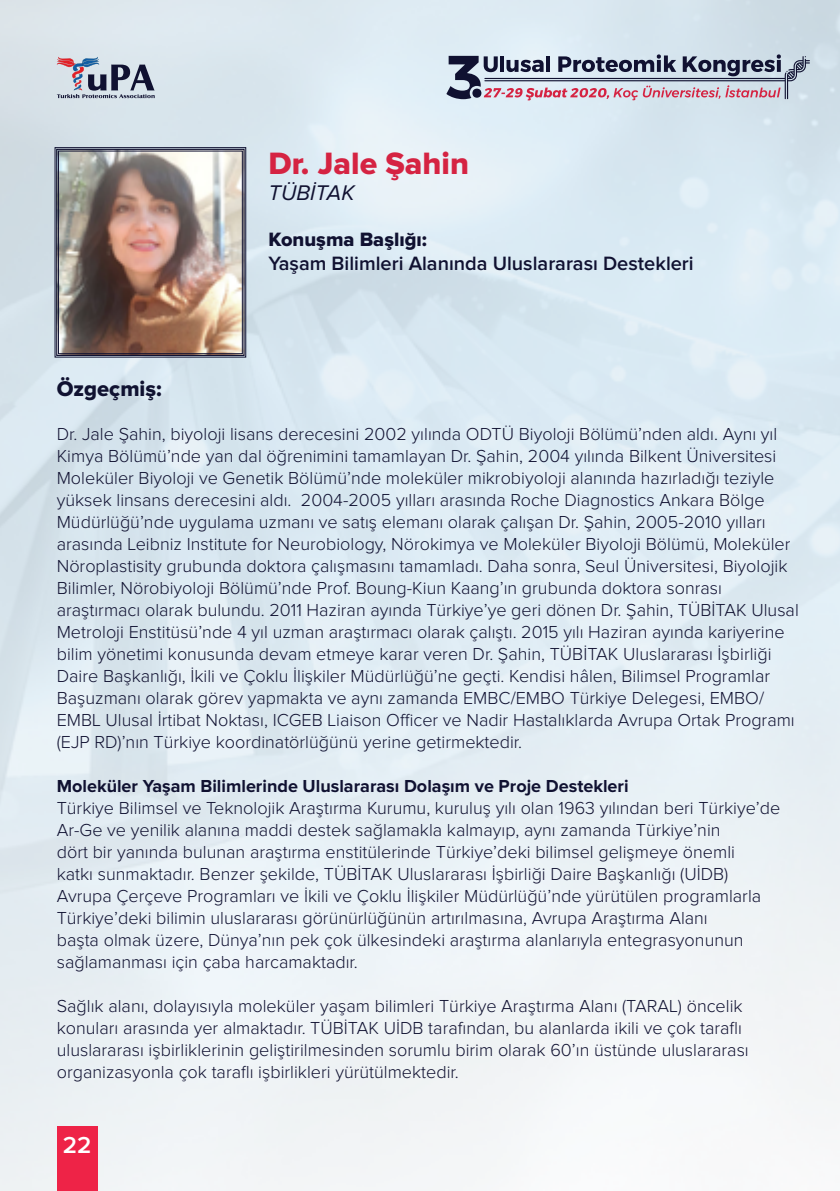
<style>
.page{position:relative;width:840px;height:1191px;background:#fff}
.page>*{position:absolute;margin:0;border:0;box-sizing:border-box;transform-origin:0 0}
.t1{font:32px "Proxima Nova Extrabld";color:#d52342}
.t2{font:600 24px "Proxima Nova";color:#fff}
.t3{font:22px "Proxima Nova Extrabld";color:#101231}
.t4{font:italic 22px "Proxima Nova";color:#101131}
.t5{font:600 20px "Proxima Nova";color:#101131}
.t6{font:20px "Proxima Nova Extrabld";color:#101131}
.t7{font:300 18px/22px "Proxima Nova";color:#101131}
.t8{font:700 18px "Proxima Nova";color:#101131}
</style>
<div class="page">
<img style="left:0;top:0;width:839px;height:1191px">
<svg style="left:56px;top:57px;width:99px;height:41px;background:#a2a5b4"></svg>
<svg style="left:446px;top:54px;width:363px;height:46px;background:#a7a6b6"></svg>
<div style="left:57px;top:1126px;width:41px;height:65px;background:#ee2347"></div>
<img style="left:54px;top:147px;width:192px;height:211px">
<div style="left:56px;top:149px;width:188px;height:207px;border:1px solid #101131"></div>
<div style="left:58px;top:151px;width:184px;height:203px;border:1px solid #101131"></div>
<h1 class="t1" style="left:268px;top:145px;width:202px">Dr. Jale Şahin</h1>
<p class="t4" style="left:268px;top:181px;width:88px">TÜBİTAK</p>
<p class="t6" style="left:268px;top:228px;width:160px">Konuşma Başlığı:</p>
<p class="t5" style="left:268px;top:252px;width:426px">Yaşam Bilimleri Alanında Uluslararası Destekleri</p>
<p class="t3" style="left:57px;top:376px;width:106px">Özgeçmiş:</p>
<p class="t7" style="left:57px;top:423px;width:743px">Dr. Jale Şahin, biyoloji lisans derecesini 2002 yılında ODTÜ Biyoloji Bölümü’nden aldı. Aynı yıl Kimya Bölümü’nde yan dal öğrenimini tamamlayan Dr. Şahin, 2004 yılında Bilkent Üniversitesi Moleküler Biyoloji ve Genetik Bölümü’nde moleküler mikrobiyoloji alanında hazırladığı teziyle yüksek linsans derecesini aldı. 2004-2005 yılları arasında Roche Diagnostics Ankara Bölge Müdürlüğü’nde uygulama uzmanı ve satış elemanı olarak çalışan Dr. Şahin, 2005-2010 yılları arasında Leibniz Institute for Neurobiology, Nörokimya ve Moleküler Biyoloji Bölümü, Moleküler Nöroplastisity grubunda doktora çalışmasını tamamladı. Daha sonra, Seul Üniversitesi, Biyolojik Bilimler, Nörobiyoloji Bölümü’nde Prof. Boung-Kiun Kaang’ın grubunda doktora sonrası araştırmacı olarak bulundu. 2011 Haziran ayında Türkiye’ye geri dönen Dr. Şahin, TÜBİTAK Ulusal Metroloji Enstitüsü’nde 4 yıl uzman araştırmacı olarak çalıştı. 2015 yılı Haziran ayında kariyerine bilim yönetimi konusunda devam etmeye karar veren Dr. Şahin, TÜBİTAK Uluslararası İşbirliği Daire Başkanlığı, İkili ve Çoklu İlişkiler Müdürlüğü’ne geçti. Kendisi hâlen, Bilimsel Programlar Başuzmanı olarak görev yapmakta ve aynı zamanda EMBC/EMBO Türkiye Delegesi, EMBO/ EMBL Ulusal İrtibat Noktası, ICGEB Liaison Officer ve Nadir Hastalıklarda Avrupa Ortak Programı (EJP RD)’nın Türkiye koordinatörlüğünü yerine getirmektedir.</p>
<p class="t8" style="left:57px;top:775px;width:573px">Moleküler Yaşam Bilimlerinde Uluslararası Dolaşım ve Proje Destekleri</p>
<p class="t7" style="left:57px;top:797px;width:724px">Türkiye Bilimsel ve Teknolojik Araştırma Kurumu, kuruluş yılı olan 1963 yılından beri Türkiye’de Ar-Ge ve yenilik alanına maddi destek sağlamakla kalmayıp, aynı zamanda Türkiye’nin<br>dört bir yanında bulunan araştırma enstitülerinde Türkiye’deki bilimsel gelişmeye önemli<br>katkı sunmaktadır. Benzer şekilde, TÜBİTAK Uluslararası İşbirliği Daire Başkanlığı (UİDB)<br>Avrupa Çerçeve Programları ve İkili ve Çoklu İlişkiler Müdürlüğü’nde yürütülen programlarla Türkiye’deki bilimin uluslararası görünürlüğünün artırılmasına, Avrupa Araştırma Alanı<br>başta olmak üzere, Dünya’nın pek çok ülkesindeki araştırma alanlarıyla entegrasyonunun sağlamanması için çaba harcamaktadır.</p>
<p class="t7" style="left:57px;top:995px;width:693px">Sağlık alanı, dolayısıyla moleküler yaşam bilimleri Türkiye Araştırma Alanı (TARAL) öncelik konuları arasında yer almaktadır. TÜBİTAK UİDB tarafından, bu alanlarda ikili ve çok taraflı uluslararası işbirliklerinin geliştirilmesinden sorumlu birim olarak 60’ın üstünde uluslararası organizasyonla çok taraflı işbirlikleri yürütülmektedir.</p>
<h2 class="t2" style="left:63px;top:1131px;width:30px">22</h2>
</div>
